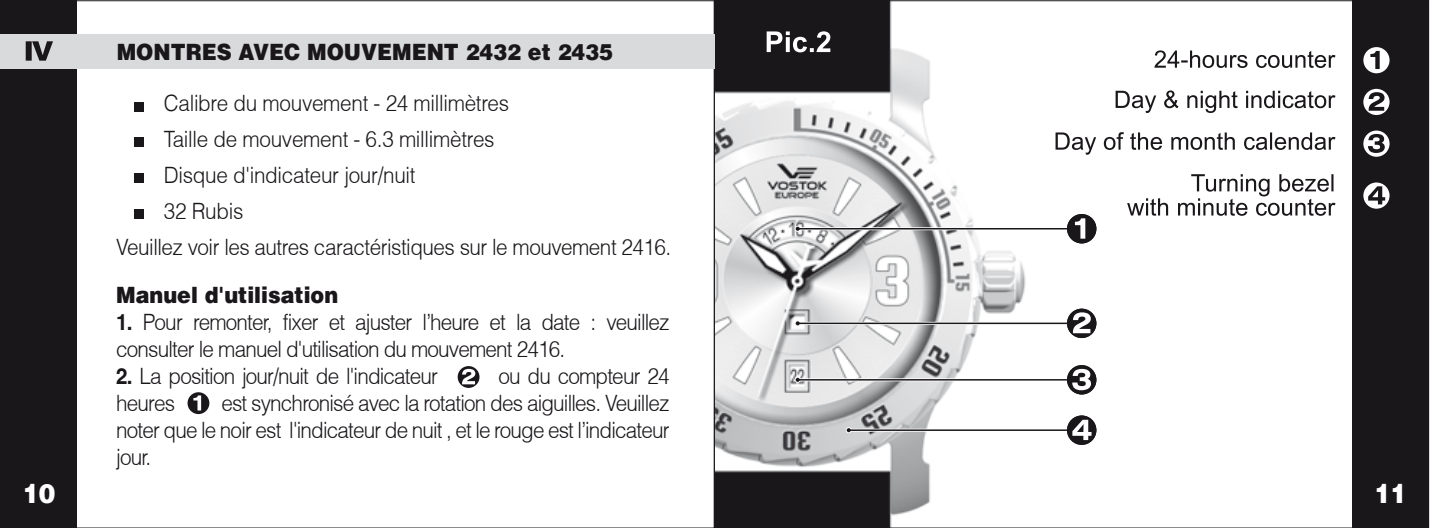
<style>
.page{position:relative;width:1431px;height:528px;background:#fff}
.page>*{position:absolute;margin:0;border:0;box-sizing:border-box;transform-origin:0 0}
.t1{font:900 27px "Helvetica";color:#fff;scale:.92 1}
.t2{font:300 22.5px/27px "Helvetica";letter-spacing:-.04em;color:#1a171b;scale:.92 1}
.t3{font:300 22.5px "Helvetica";letter-spacing:-.015em;color:#1a171b;scale:.92 1}
.t4{font:900 22.5px "Helvetica";color:#1a171b;scale:.92 1}
.s1{font-weight:700;font-stretch:condensed}
</style>
<div class="page">
<img style="left:716px;top:2px;width:310px;height:524px">
<div style="left:1352px;top:1px;width:77px;height:527px;background:#1a171b"></div>
<hr style="left:798px;top:227px;width:284px;height:3px;background:#fff">
<hr style="left:798px;top:228px;width:284px;height:2px;background:#1a171b">
<svg style="left:795px;top:226px;width:6px;height:6px"></svg>
<hr style="left:798px;top:322px;width:284px;height:3px;background:#fff">
<hr style="left:798px;top:323px;width:284px;height:1px;background:#1a171b">
<svg style="left:795px;top:320px;width:6px;height:6px"></svg>
<hr style="left:798px;top:378px;width:284px;height:3px;background:#fff">
<hr style="left:798px;top:379px;width:284px;height:2px;background:#1a171b">
<svg style="left:795px;top:377px;width:6px;height:6px"></svg>
<div style="left:1067px;top:214px;width:29px;height:29px;background:#1a171b;border-radius:50%"></div>
<svg style="left:1074px;top:218px;width:12px;height:21px"></svg>
<div style="left:1067px;top:309px;width:29px;height:29px;background:#1a171b;border-radius:50%"></div>
<svg style="left:1072px;top:312px;width:20px;height:21px"></svg>
<div style="left:1067px;top:365px;width:29px;height:30px;background:#1a171b;border-radius:50%"></div>
<svg style="left:1072px;top:369px;width:19px;height:21px"></svg>
<svg style="left:767px;top:31px;width:63px;height:21px"></svg>
<svg style="left:1154px;top:50px;width:182px;height:18px"></svg>
<svg style="left:1116px;top:90px;width:220px;height:23px"></svg>
<svg style="left:1056px;top:132px;width:280px;height:23px"></svg>
<svg style="left:1127px;top:174px;width:209px;height:42px"></svg>
<div style="left:1363px;top:47px;width:27px;height:26px;background:#fff;border-radius:50%"></div>
<svg style="left:1370px;top:51px;width:10px;height:18px"></svg>
<svg style="left:1363px;top:89px;width:27px;height:26px"></svg>
<svg style="left:1369px;top:92px;width:16px;height:19px"></svg>
<svg style="left:1363px;top:131px;width:27px;height:26px"></svg>
<svg style="left:1368px;top:134px;width:17px;height:19px"></svg>
<svg style="left:1363px;top:183px;width:27px;height:26px"></svg>
<svg style="left:1368px;top:186px;width:17px;height:18px"></svg>
<hr style="left:849px;top:429px;width:233px;height:3px;background:#fff">
<hr style="left:849px;top:429px;width:233px;height:2px;background:#1a171b">
<svg style="left:846px;top:427px;width:6px;height:6px"></svg>
<div style="left:1067px;top:415px;width:29px;height:30px;background:#1a171b;border-radius:50%"></div>
<svg style="left:1072px;top:420px;width:20px;height:20px"></svg>
<div style="left:0;top:1px;width:77px;height:527px;background:#1a171b"></div>
<div style="left:0;top:35px;width:714px;height:34px;background:#d9dadb"></div>
<svg style="left:26px;top:41px;width:27px;height:20px"></svg>
<div style="left:134px;top:102px;width:10px;height:10px;background:#1a171b"></div>
<div style="left:134px;top:137px;width:10px;height:10px;background:#1a171b"></div>
<div style="left:134px;top:173px;width:10px;height:9px;background:#1a171b"></div>
<div style="left:134px;top:209px;width:10px;height:9px;background:#1a171b"></div>
<svg style="left:458px;top:366px;width:22px;height:22px"></svg>
<svg style="left:462px;top:369px;width:13px;height:15px"></svg>
<div style="left:188px;top:392px;width:21px;height:22px;background:#1a171b;border-radius:50%"></div>
<svg style="left:193px;top:395px;width:8px;height:16px"></svg>
<p class="t4" style="left:117px;top:37px;width:541px">MONTRES AVEC MOUVEMENT 2432 et 2435</p>
<p class="t3" style="left:164px;top:89px;width:377px">Calibre du mouvement - 24 millimètres</p>
<p class="t3" style="left:164px;top:125px;width:361px">Taille de mouvement - 6.3 millimètres</p>
<p class="t3" style="left:164px;top:161px;width:275px">Disque d'indicateur jour/nuit</p>
<p class="t2" style="left:164px;top:197px;width:88px">32 Rubis</p>
<p class="t2" style="left:116px;top:233px;width:605px">Veuillez voir les autres caractéristiques sur le mouvement 2416.</p>
<p class="t4" style="left:116px;top:280px;width:243px">Manuel d'utilisation</p>
<p class="t2" style="left:116px;top:308px;width:603px"><span class="s1">1.</span> Pour remonter, fixer et ajuster l’heure et la date : veuillez consulter le manuel d'utilisation du mouvement 2416.</p>
<p class="t2" style="left:116px;top:362px;width:351px"><span class="s1">2.</span> La position jour/nuit de l'indicateur</p>
<p class="t2" style="left:499px;top:362px;width:187px">ou du compteur 24</p>
<p class="t2" style="left:116px;top:389px;width:65px">heures</p>
<p class="t2" style="left:116px;top:389px;width:603px;text-align:justify;text-indent:105px">est synchronisé avec la rotation des aiguilles. Veuillez noter que le noir est l'indicateur de nuit , et le rouge est l’indicateur jour.</p>
<p class="t1" style="left:23px;top:476px;width:37px">10</p>
<p class="t1" style="left:1374px;top:476px;width:37px">11</p>
</div>
